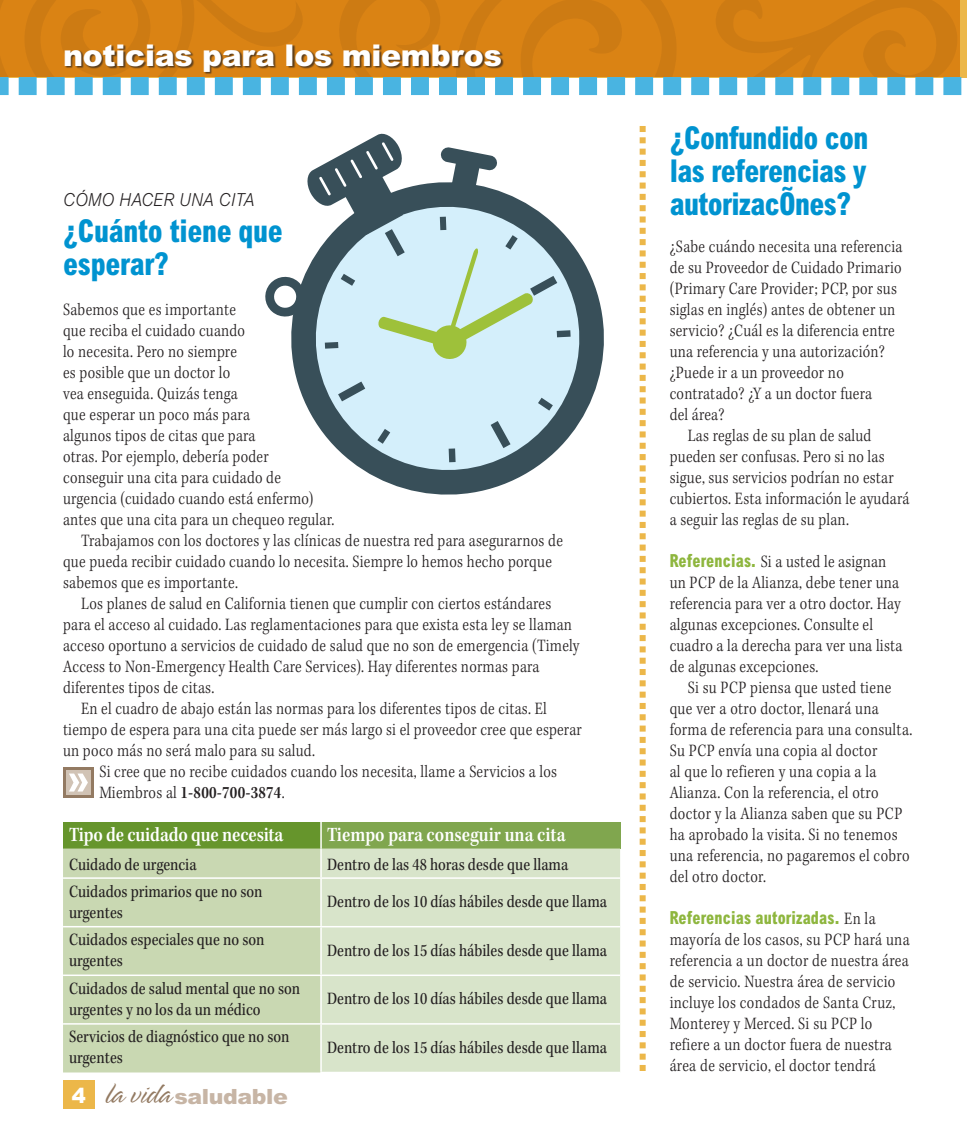
<style>
.page{position:relative;width:967px;height:1134px;background:#fff}
.page>*{position:absolute;margin:0;border:0;box-sizing:border-box;transform-origin:0 0}
.SPnwn_HEAD_NEWS{font:800 condensed 31.5px/33px "Arial MT Std";letter-spacing:-.02em;color:#0093d0;scale:.95 1}
.SPnwn_topic_banner{font:900 30px "Arial MT Std";letter-spacing:-.01em;color:#fff}
.SPnwn_chart_alterna{font:21px "Kepler Std Semibold Scn";color:#fff;scale:.9 1}
.t1{font:900 21px "Arial MT Std";letter-spacing:-.02em;color:#c7b5a5;scale:1.05 1}
.SPnwn_BODY_NEWS{font:18px/21px "Kepler Std Light Scn";letter-spacing:.015em;color:#231f20;scale:.9 1}
.SPnwn_body_nws_1st{font:18px/21px "Kepler Std Light Scn";letter-spacing:.015em;color:#231f20;scale:.9 1}
.SPnwn_body_nws_brea{font:18px/21px "Kepler Std Light Scn";letter-spacing:.02em;color:#231f20;scale:.9 1}
.SPnwn_chart_alterna-2{font:18px/21px "Kepler Std Scn";color:#231f20;scale:.9 1}
.SPnwn_head_nws_sb_k{font:italic 300 18px "Arial MT Std";letter-spacing:.015em;color:#231f20;scale:.9 1}
.s1{font-family:"Kepler Std Semibold Scn"}
.s2{color:#fff}
.s3{font-family:"Spring LP Light";font-weight:400;font-size:33px;color:#937a62}
.s4{font-family:"Arial MT Std";font-weight:800;font-stretch:condensed;color:#8eb63e}
</style>
<div class="page">
<div style="left:63px;top:1080px;width:31px;height:29px;background:#ecb749"></div>
<hr style="left:966px;top:0;width:1px;height:77px;background:#ecb749">
<svg style="left:0;top:0;width:966px;height:95px;background:#c18c3c"></svg>
<svg style="left:293px;top:293px;width:311px;height:202px"></svg>
<svg style="left:297px;top:241px;width:300px;height:248px;fill:#d4effb"></svg>
<svg style="left:490px;top:421px;width:20px;height:27px"></svg>
<svg style="left:338px;top:382px;width:27px;height:19px"></svg>
<svg style="left:448px;top:448px;width:7px;height:14px"></svg>
<svg style="left:377px;top:429px;width:13px;height:15px"></svg>
<svg style="left:265px;top:133px;width:305px;height:228px"></svg>
<svg style="left:639px;top:126px;width:6px;height:945px"></svg>
<div style="left:63px;top:768px;width:30px;height:30px;background:#937a62"></div>
<div style="left:66px;top:770px;width:25px;height:25px;background:#d1c3b5"></div>
<svg style="left:69px;top:774px;width:19px;height:18px"></svg>
<div style="left:63px;top:822px;width:258px;height:27px;background:#66952c"></div>
<div style="left:321px;top:822px;width:299px;height:27px;background:#80a64e"></div>
<div style="left:63px;top:849px;width:257px;height:223px;background:#c9d8b2"></div>
<div style="left:321px;top:849px;width:299px;height:223px;background:#d8e4ca"></div>
<svg style="left:320px;top:822px;width:1px;height:55px"></svg>
<hr style="left:63px;top:877px;width:258px;height:2px;background:#fff">
<hr style="left:321px;top:877px;width:299px;height:2px;background:#fff">
<hr style="left:63px;top:926px;width:258px;height:1px;background:#fff">
<hr style="left:321px;top:926px;width:299px;height:1px;background:#fff">
<hr style="left:63px;top:975px;width:258px;height:1px;background:#fff">
<hr style="left:321px;top:975px;width:299px;height:1px;background:#fff">
<hr style="left:63px;top:1023px;width:258px;height:2px;background:#fff">
<hr style="left:321px;top:1023px;width:299px;height:2px;background:#fff">
<svg style="left:537px;top:398px;width:15px;height:13px"></svg>
<p class="SPnwn_topic_banner" style="left:63px;top:36px;width:440px">noticias para los miembros</p>
<p class="SPnwn_head_nws_sb_k" style="left:63px;top:189px;width:214px">CÓMO HACER UNA CITA</p>
<p class="SPnwn_HEAD_NEWS" style="left:63px;top:214px;width:233px">¿Cuánto tiene que esperar?</p>
<p class="SPnwn_body_nws_1st" style="left:63px;top:300px;width:303px">Sabemos que es importante<br>que reciba el cuidado cuando<br>lo necesita. Pero no siempre<br>es posible que un doctor lo<br>vea enseguida. Quizás tenga<br>que esperar un poco más para<br>algunos tipos de citas que para<br>otras. Por ejemplo, debería poder<br>conseguir una cita para cuidado de urgencia (cuidado cuando está enfermo) antes que una cita para un chequeo regular.</p>
<p class="SPnwn_BODY_NEWS" style="left:63px;top:531px;width:556px;text-indent:18px">Trabajamos con los doctores y las clínicas de nuestra red para asegurarnos de que pueda recibir cuidado cuando lo necesita. Siempre lo hemos hecho porque sabemos que es importante.</p>
<p class="SPnwn_BODY_NEWS" style="left:63px;top:594px;width:575px;text-indent:18px">Los planes de salud en California tienen que cumplir con ciertos estándares para el acceso al cuidado. Las reglamentaciones para que exista esta ley se llaman acceso oportuno a servicios de cuidado de salud que no son de emergencia (Timely Access to Non-Emergency Health Care Services). Hay diferentes normas para diferentes tipos de citas.</p>
<p class="SPnwn_BODY_NEWS" style="left:63px;top:699px;width:577px;text-indent:18px">En el cuadro de abajo están las normas para los diferentes tipos de citas. El tiempo de espera para una cita puede ser más largo si el proveedor cree que esperar un poco más no será malo para su salud.</p>
<p class="SPnwn_BODY_NEWS" style="left:99px;top:762px;width:510px">Si cree que no recibe cuidados cuando los necesita, llame a Servicios a los<br>Miembros al <span class="s1">1-800-700-3874</span>.</p>
<p class="SPnwn_chart_alterna" style="left:69px;top:823px;width:240px">Tipo de cuidado que necesita</p>
<p class="SPnwn_chart_alterna" style="left:327px;top:823px;width:266px">Tiempo para conseguir una cita</p>
<p class="SPnwn_chart_alterna-2" style="left:69px;top:854px;width:143px">Cuidado de urgencia</p>
<p class="SPnwn_chart_alterna-2" style="left:327px;top:854px;width:269px">Dentro de las 48 horas desde que llama</p>
<p class="SPnwn_chart_alterna-2" style="left:69px;top:881px;width:216px">Cuidados primarios que no son urgentes</p>
<p class="SPnwn_chart_alterna-2" style="left:327px;top:892px;width:312px">Dentro de los 10 días hábiles desde que llama</p>
<p class="SPnwn_chart_alterna-2" style="left:69px;top:930px;width:219px">Cuidados especiales que no son urgentes</p>
<p class="SPnwn_chart_alterna-2" style="left:327px;top:940px;width:312px">Dentro de los 15 días hábiles desde que llama</p>
<p class="SPnwn_chart_alterna-2" style="left:69px;top:978px;width:258px">Cuidados de salud mental que no son urgentes y no los da un médico</p>
<p class="SPnwn_chart_alterna-2" style="left:327px;top:989px;width:312px">Dentro de los 10 días hábiles desde que llama</p>
<p class="SPnwn_chart_alterna-2" style="left:69px;top:1027px;width:246px">Servicios de diagnóstico que no son urgentes</p>
<p class="SPnwn_chart_alterna-2" style="left:327px;top:1037px;width:312px">Dentro de los 15 días hábiles desde que llama</p>
<p class="t1" style="left:72px;top:1084px;width:207px"><span class="s2">4</span> <span class="s3">la vida</span> saludable</p>
<p class="SPnwn_HEAD_NEWS" style="left:669px;top:121px;width:211px;text-align:justify">¿Confundido con las referencias y autorizaciones?</p>
<p class="SPnwn_body_nws_1st" style="left:669px;top:237px;width:260px">¿Sabe cuándo necesita una referencia de su Proveedor de Cuidado Primario (Primary Care Provider; PCP, por sus siglas en inglés) antes de obtener un servicio? ¿Cuál es la diferencia entre una referencia y una autorización? ¿Puede ir a un proveedor no contratado? ¿Y a un doctor fuera<br>del área?</p>
<p class="SPnwn_BODY_NEWS" style="left:669px;top:426px;width:268px;text-indent:18px">Las reglas de su plan de salud pueden ser confusas. Pero si no las sigue, sus servicios podrían no estar cubiertos. Esta información le ayudará a seguir las reglas de su plan.</p>
<p class="SPnwn_body_nws_brea" style="left:669px;top:552px;width:260px"><span class="s4">Referencias.</span> Si a usted le asignan un PCP de la Alianza, debe tener una referencia para ver a otro doctor. Hay algunas excepciones. Consulte el cuadro a la derecha para ver una lista de algunas excepciones.</p>
<p class="SPnwn_BODY_NEWS" style="left:669px;top:678px;width:271px;text-indent:18px">Si su PCP piensa que usted tiene que ver a otro doctor, llenará una forma de referencia para una consulta.<br>Su PCP envía una copia al doctor<br>al que lo refieren y una copia a la<br>Alianza. Con la referencia, el otro doctor y la Alianza saben que su PCP ha aprobado la visita. Si no tenemos una referencia, no pagaremos el cobro del otro doctor.</p>
<p class="SPnwn_body_nws_brea" style="left:669px;top:909px;width:268px"><span class="s4">Referencias autorizadas.</span> En la mayoría de los casos, su PCP hará una referencia a un doctor de nuestra área de servicio. Nuestra área de servicio incluye los condados de Santa Cruz, Monterey y Merced. Si su PCP lo refiere a un doctor fuera de nuestra área de servicio, el doctor tendrá</p>
</div>
